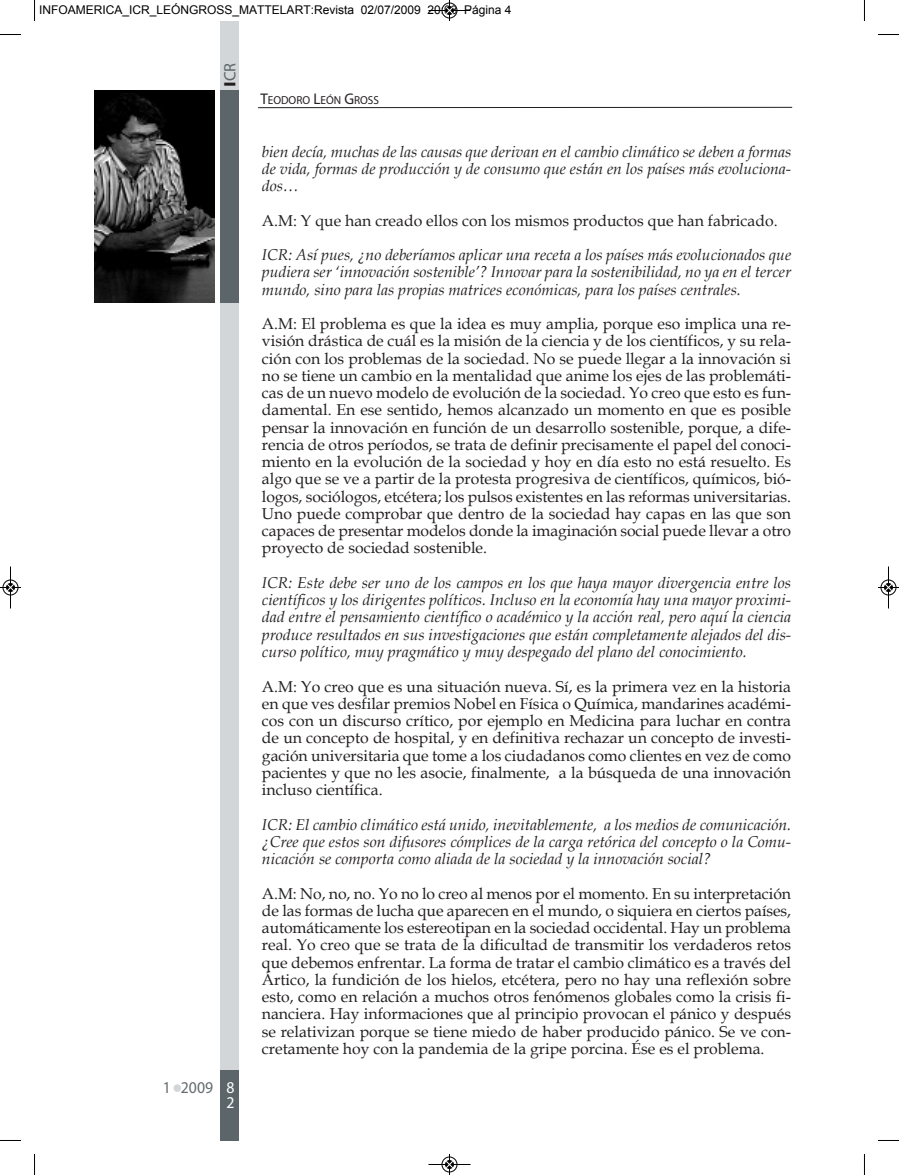
<style>
.page{position:relative;width:899px;height:1175px;background:#fff}
.page>*{position:absolute;margin:0;border:0;box-sizing:border-box;transform-origin:0 0}
.t1{font:16.5px "Myriad Pro";color:#636c6e;scale:.95 1}
.t2{font:16.5px "Myriad Pro";color:#5b656a}
.t3{font:16.5px/15px "Myriad Pro";color:#fff;scale:.95 1}
.t4{font:15.75px/17.2px "Book Antiqua";color:#231f20;text-align:justify}
.t5{font:italic 15.75px/17.2px "Book Antiqua";color:#231f20;text-align:justify}
.t6{font:12px "Arial";color:#000}
.t7{font:11.55px "Myriad Pro";color:#231f20}
.s1{font-weight:700;color:#231f20}
.s2{font-size:15.45px}
</style>
<div class="page">
<div style="left:173px;top:1084px;width:8px;height:7px;background:#d3d6d8;border-radius:50%"></div>
<div style="left:220px;top:90px;width:19px;height:1050px;background:#d3d6d8"></div>
<img style="left:95px;top:91px;width:119px;height:212px">
<div style="left:220px;top:35px;width:19px;height:268px;background:#5b656a"></div>
<div style="left:220px;top:21px;width:19px;height:69px;background:#d3d6d8"></div>
<div style="left:220px;top:1070px;width:19px;height:70px;background:#5b656a"></div>
<hr style="left:258px;top:107px;width:533px;height:1px;background:#231f20">
<svg style="left:34px;top:0;width:1px;height:21px"></svg>
<svg style="left:0;top:34px;width:21px;height:1px"></svg>
<svg style="left:878px;top:34px;width:20px;height:1px"></svg>
<svg style="left:34px;top:1154px;width:1px;height:21px"></svg>
<svg style="left:0;top:1140px;width:21px;height:1px"></svg>
<svg style="left:878px;top:1140px;width:20px;height:1px"></svg>
<svg style="left:428px;top:0;width:43px;height:21px"></svg>
<svg style="left:428px;top:1154px;width:43px;height:21px"></svg>
<svg style="left:0;top:566px;width:21px;height:43px"></svg>
<svg style="left:878px;top:566px;width:20px;height:43px"></svg>
<p class="t6" style="left:39px;top:3px;width:474px">INFOAMERICA_ICR_LEÓNGROSS_MATTELART:Revista 02/07/2009 20:03 Página 4</p>
<p class="t2" style="left:223px;top:87px;width:26px;rotate:-90deg"><span class="s1">I</span>CR</p>
<p class="t1" style="left:163px;top:1081px;width:54px">1 2009</p>
<p class="t3" style="left:226px;top:1081px;width:10px">8<br>2</p>
<p class="t7" style="left:260px;top:96px;width:120px"><span class="s2">T</span>EODORO <span class="s2">L</span>EÓN <span class="s2">G</span>ROSS</p>
<p class="t5" style="left:262px;top:143px;width:530px">bien decía, muchas de las causas que derivan en el cambio climático se deben a formas de vida, formas de producción y de consumo que están en los países más evoluciona&shy;dos…</p>
<p class="t4" style="left:262px;top:212px;width:517px">A.M: Y que han creado ellos con los mismos productos que han fabricado.</p>
<p class="t5" style="left:262px;top:246px;width:530px">ICR: Así pues, ¿no deberíamos aplicar una receta a los países más evolucionados que pudiera ser ‘innovación sostenible’? Innovar para la sostenibilidad, no ya en el tercer mundo, sino para las propias matrices económicas, para los países centrales.</p>
<p class="t4" style="left:262px;top:315px;width:530px">A.M: El problema es que la idea es muy amplia, porque eso implica una re&shy;visión drástica de cuál es la misión de la ciencia y de los científicos, y su rela&shy;ción con los problemas de la sociedad. No se puede llegar a la innovación si no se tiene un cambio en la mentalidad que anime los ejes de las problemáti&shy;cas de un nuevo modelo de evolución de la sociedad. Yo creo que esto es fun&shy;damental. En ese sentido, hemos alcanzado un momento en que es posible pensar la innovación en función de un desarrollo sostenible, porque, a dife&shy;rencia de otros períodos, se trata de definir precisamente el papel del conoci&shy;miento en la evolución de la sociedad y hoy en día esto no está resuelto. Es algo que se ve a partir de la protesta progresiva de científicos, químicos, bió&shy;logos, sociólogos, etcétera; los pulsos existentes en las reformas universitarias.<br>Uno puede comprobar que dentro de la sociedad hay capas en las que son capaces de presentar modelos donde la imaginación social puede llevar a otro proyecto de sociedad sostenible.</p>
<p class="t5" style="left:262px;top:574px;width:530px">ICR: Este debe ser uno de los campos en los que haya mayor divergencia entre los científicos y los dirigentes políticos. Incluso en la economía hay una mayor proximi&shy;dad entre el pensamiento científico o académico y la acción real, pero aquí la ciencia produce resultados en sus investigaciones que están completamente alejados del dis&shy;curso político, muy pragmático y muy despegado del plano del conocimiento.</p>
<p class="t4" style="left:262px;top:678px;width:530px">A.M: Yo creo que es una situación nueva. Sí, es la primera vez en la historia en que ves desfilar premios Nobel en Física o Química, mandarines académi&shy;cos con un discurso crítico, por ejemplo en Medicina para luchar en contra de un concepto de hospital, y en definitiva rechazar un concepto de investi&shy;gación universitaria que tome a los ciudadanos como clientes en vez de como pacientes y que no les asocie, finalmente, a la búsqueda de una innovación incluso científica.</p>
<p class="t5" style="left:262px;top:816px;width:530px">ICR: El cambio climático está unido, inevitablemente, a los medios de comunicación. ¿Cree que estos son difusores cómplices de la carga retórica del concepto o la Comu&shy;nicación se comporta como aliada de la sociedad y la innovación social?</p>
<p class="t4" style="left:262px;top:885px;width:530px">A.M: No, no, no. Yo no lo creo al menos por el momento. En su interpretación de las formas de lucha que aparecen en el mundo, o siquiera en ciertos países, automáticamente los estereotipan en la sociedad occidental. Hay un problema real. Yo creo que se trata de la dificultad de transmitir los verdaderos retos que debemos enfrentar. La forma de tratar el cambio climático es a través del Ártico, la fundición de los hielos, etcétera, pero no hay una reflexión sobre esto, como en relación a muchos otros fenómenos globales como la crisis fi&shy;nanciera. Hay informaciones que al principio provocan el pánico y después se relativizan porque se tiene miedo de haber producido pánico. Se ve con&shy;cretamente hoy con la pandemia de la gripe porcina. Ése es el problema.</p>
</div>
